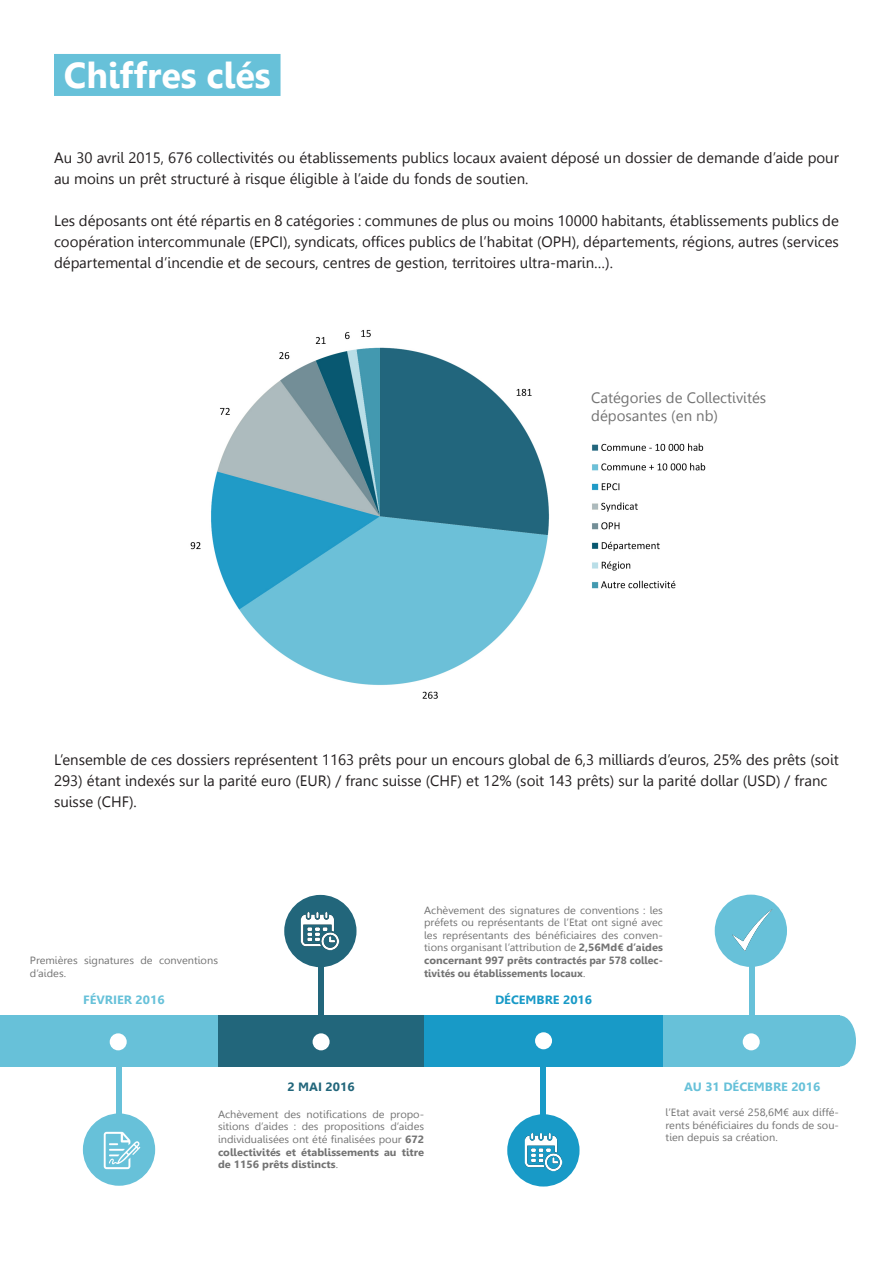
<style>
.page{position:relative;width:893px;height:1263px;background:#fff}
.page>*{position:absolute;margin:0;border:0;box-sizing:border-box;transform-origin:0 0}
.t1{font:700 36px "Leelawadee";color:#fff}
.t2{font:15px/21px "Leelawadee";color:#231f20}
.t3{font:15px "Leelawadee";color:#737373}
.t4{font:700 12px "Leelawadee";color:#67c1d9;scale:1.05 1}
.t5{font:700 12px "Leelawadee";color:#189ac7;scale:1.05 1}
.t6{font:700 12px "Leelawadee";color:#22667b;scale:1.05 1}
.t7{font:10.5px/12.6px "Leelawadee";color:#737373;text-align:justify;scale:1.05 1}
.s1{font-weight:700}
.s2{font-weight:700;font-size:10.35px}
</style>
<div class="page">
<div style="left:0;top:1015px;width:236px;height:51px;background:#67c1d9"></div>
<div style="left:218px;top:1015px;width:206px;height:51px;background:#22667b"></div>
<div style="left:424px;top:1015px;width:239px;height:51px;background:#189ac7"></div>
<div style="left:663px;top:1015px;width:176px;height:51px;background:#67c1d9"></div>
<div style="left:110px;top:1033px;width:17px;height:17px;background:#fff;border-radius:50%"></div>
<div style="left:313px;top:1033px;width:17px;height:17px;background:#fff;border-radius:50%"></div>
<div style="left:535px;top:1032px;width:17px;height:17px;background:#fff;border-radius:50%"></div>
<div style="left:743px;top:1033px;width:17px;height:17px;background:#fff;border-radius:50%"></div>
<div style="left:83px;top:1113px;width:72px;height:73px;background:#67c1d9;border-radius:50%"></div>
<div style="left:117px;top:1064px;width:5px;height:51px;background:#67c1d9"></div>
<div style="left:284px;top:895px;width:72px;height:72px;background:#22667b;border-radius:50%"></div>
<div style="left:507px;top:1114px;width:73px;height:72px;background:#189ac7;border-radius:50%"></div>
<div style="left:319px;top:966px;width:5px;height:51px;background:#22667b"></div>
<div style="left:541px;top:1064px;width:5px;height:51px;background:#189ac7"></div>
<div style="left:715px;top:895px;width:72px;height:72px;background:#67c1d9;border-radius:50%"></div>
<div style="left:749px;top:965px;width:5px;height:51px;background:#67c1d9"></div>
<div style="left:823px;top:1015px;width:33px;height:51px;background:#67c1d9;border-radius:50%"></div>
<img style="left:103px;top:1131px;width:38px;height:39px">
<img style="left:300px;top:911px;width:40px;height:40px">
<img style="left:524px;top:1132px;width:39px;height:40px">
<img style="left:732px;top:909px;width:41px;height:42px">
<div style="left:54px;top:54px;width:227px;height:42px;background:#67c1d9"></div>
<img style="left:190px;top:329px;width:516px;height:370px">
<p class="t1" style="left:64px;top:55px;width:208px">Chiffres clés</p>
<p class="t2" style="left:54px;top:147px;width:786px">Au 30 avril 2015, 676 collectivités ou établissements publics locaux avaient déposé un dossier de demande d’aide pour au moins un prêt structuré à risque éligible à l’aide du fonds de soutien.</p>
<p class="t2" style="left:54px;top:210px;width:786px;text-align:justify">Les déposants ont été répartis en 8 catégories : communes de plus ou moins 10000 habitants, établissements publics de coopération intercommunale (EPCI), syndicats, offices publics de l’habitat (OPH), départements, régions, autres (services départemental d’incendie et de secours, centres de gestion, territoires ultra-marin…).</p>
<p class="t3" style="left:591px;top:390px;width:176px">Catégories de Collectivités</p>
<p class="t3" style="left:591px;top:408px;width:128px">déposantes (en nb)</p>
<p class="t2" style="left:54px;top:749px;width:786px">L’ensemble de ces dossiers représentent 1163 prêts pour un encours global de 6,3 milliards d’euros, 25% des prêts (soit<br>293) étant indexés sur la parité euro (EUR) / franc suisse (CHF) et 12% (soit 143 prêts) sur la parité dollar (USD) / franc suisse (CHF).</p>
<p class="t7" style="left:30px;top:954px;width:181px">Premières signatures de conventions d’aides.</p>
<p class="t4" style="left:83px;top:993px;width:79px">FÉVRIER 2016</p>
<p class="t7" style="left:424px;top:904px;width:229px">Achèvement des signatures de conventions : les préfets ou représentants de l’Etat ont signé avec les représentants des bénéficiaires des conven&shy;tions organisant l’attribution de <span class="s1">2,56Md€ d’aides concernant 997</span> <span class="s2">prêts</span> <span class="s1">contractés par 578 collec&shy;tivités ou établissements locaux</span>.</p>
<p class="t5" style="left:495px;top:992px;width:94px">DÉCEMBRE 2016</p>
<p class="t6" style="left:288px;top:1079px;width:65px">2 MAI 2016</p>
<p class="t7" style="left:218px;top:1108px;width:198px">Achèvement des notifications de propo&shy;sitions d’aides : des propositions d’aides individualisées ont été finalisées pour <span class="s1">672 collectivités et établissements au titre de 1156 prêts distincts</span>.</p>
<p class="t4" style="left:684px;top:1079px;width:131px">AU 31 DÉCEMBRE 2016</p>
<p class="t7" style="left:666px;top:1106px;width:167px">l’Etat avait versé 258,6M€ aux diffé&shy;rents bénéficiaires du fonds de sou&shy;tien depuis sa création.</p>
</div>
